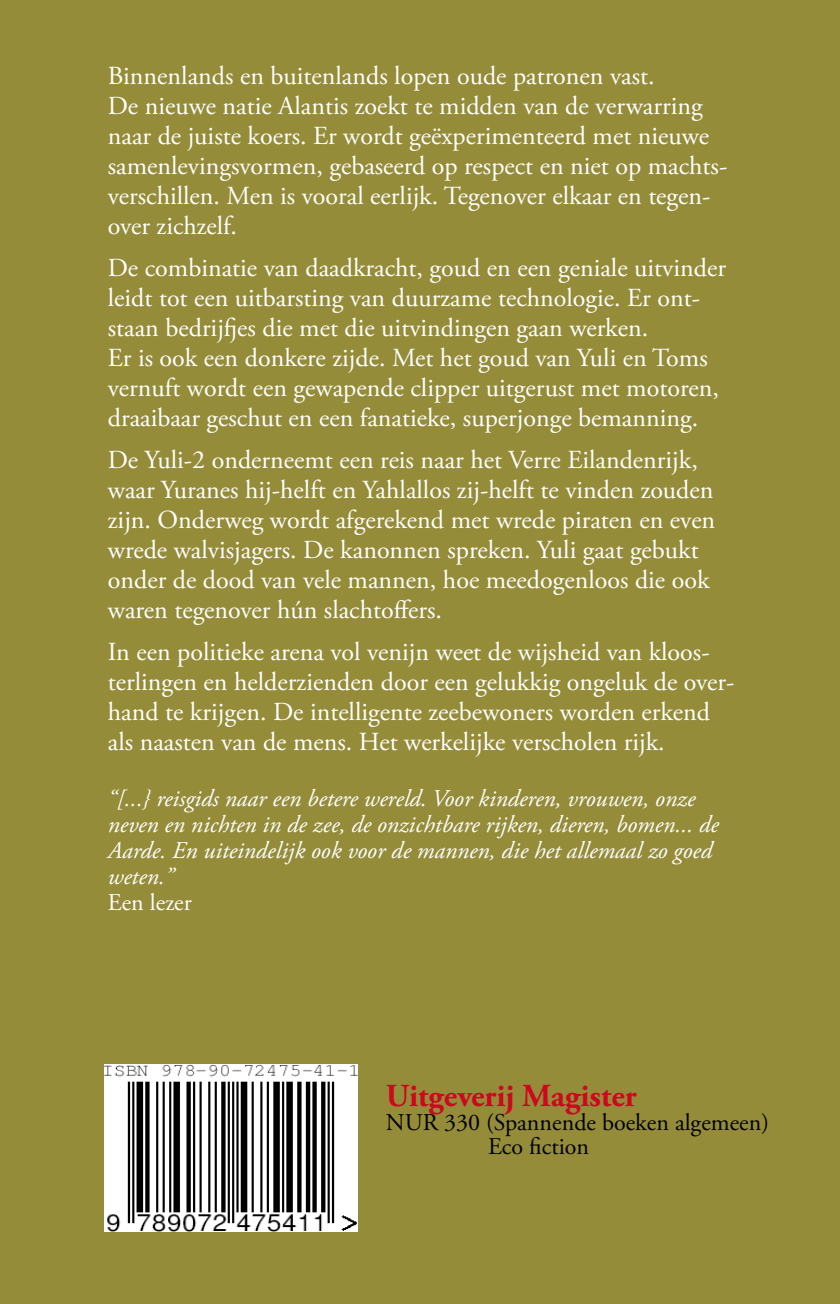
<style>
.page{position:relative;width:840px;height:1304px;background:#fff}
.page>*{position:absolute;margin:0;border:0;box-sizing:border-box;transform-origin:0 0}
.t1{font:700 32px "Adobe Garamond Pro";color:#cd071e}
.t2{font:26px/30px "Adobe Garamond Pro";color:#fff}
.t3{font:italic 24px/26px "Adobe Garamond Pro";color:#fff}
.t4{font:24px/24px "Adobe Garamond Pro";color:#000}
.t5{font:24px "Adobe Garamond Pro";color:#fff}
</style>
<div class="page">
<div style="left:0;top:0;width:839px;height:1304px;background:#958c3a"></div>
<img style="left:105px;top:1065px;width:252px;height:167px">
<p class="t2" style="left:108px;top:62px;width:620px">Binnenlands en buitenlands lopen oude patronen vast.<br>De nieuwe natie Alantis zoekt te midden van de verwarring naar de juiste koers. Er wordt geëxperimenteerd met nieuwe samenlevingsvormen, gebaseerd op respect en niet op machts&shy;verschillen. Men is vooral eerlijk. Tegenover elkaar en tegen&shy;over zichzelf.</p>
<p class="t2" style="left:108px;top:254px;width:619px">De combinatie van daadkracht, goud en een geniale uitvinder leidt tot een uitbarsting van duurzame technologie. Er ont&shy;staan bedrijfjes die met die uitvindingen gaan werken.<br>Er is ook een donkere zijde. Met het goud van Yuli en Toms vernuft wordt een gewapende clipper uitgerust met motoren, draaibaar geschut en een fanatieke, superjonge bemanning.</p>
<p class="t2" style="left:108px;top:446px;width:608px">De Yuli-2 onderneemt een reis naar het Verre Eilandenrijk, waar Yuranes hij-helft en Yahlallos zij-helft te vinden zouden zijn. Onderweg wordt afgerekend met wrede piraten en even wrede walvisjagers. De kanonnen spreken. Yuli gaat gebukt onder de dood van vele mannen, hoe meedogenloos die ook waren tegenover hún slachtoffers.</p>
<p class="t2" style="left:108px;top:638px;width:628px">In een politieke arena vol venijn weet de wijsheid van kloos&shy;terlingen en helderzienden door een gelukkig ongeluk de over&shy;hand te krijgen. De intelligente zeebewoners worden erkend als naasten van de mens. Het werkelijke verscholen rijk.</p>
<p class="t3" style="left:108px;top:786px;width:612px">“[...} reisgids naar een betere wereld. Voor kinderen, vrouwen, onze neven en nichten in de zee, de onzichtbare rijken, dieren, bomen... de Aarde. En uiteindelijk ook voor de mannen, die het allemaal zo goed weten.”</p>
<p class="t5" style="left:108px;top:888px;width:85px">Een lezer</p>
<p class="t1" style="left:386px;top:1077px;width:252px">Uitgeverij Magister</p>
<p class="t4" style="left:488px;top:1111px;width:282px;text-indent:-102px">NUR 330 (Spannende boeken algemeen)<br>Eco fiction</p>
</div>
